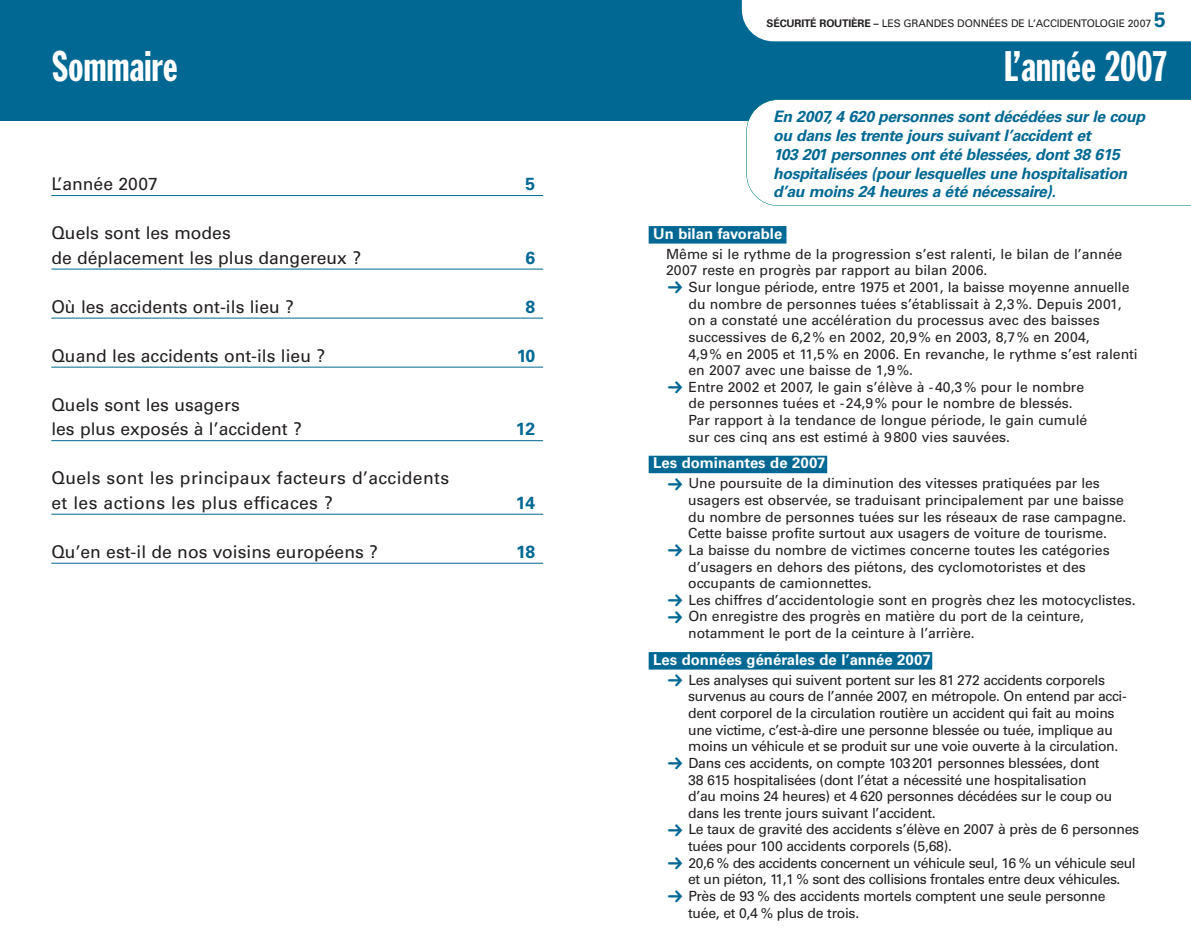
<style>
.page{position:relative;width:1191px;height:943px;background:#fff}
.page>*{position:absolute;margin:0;border:0;box-sizing:border-box;transform-origin:0 0}
.t1{font:42px "Franklin Gothic Extra Cond";letter-spacing:.005em;color:#fff}
.t2{font:17.5px/24.5px "Univers";color:#231f20}
.t3{font:17.5px/24.5px "Univers";letter-spacing:.02em;color:#231f20}
.t4{font:700 17.5px "Univers";letter-spacing:-.01em;color:#006893}
.t5{font:italic 700 15.75px/18.9px "Univers";letter-spacing:-.02em;color:#006893}
.t6{font:700 14.88px "Univers";color:#fff}
.t7{font:14px/16.6px "Univers";letter-spacing:-.005em;color:#231f20}
.t8{font:14px/16.6px "Univers";letter-spacing:-.03em;color:#231f20}
.t9{font:10.5px "Univers";letter-spacing:-.015em;color:#231f20}
.s1{font-weight:700}
.s2{font-weight:700;font-size:21px;color:#006893}
.s3{color:#0079c2}
</style>
<div class="page">
<div style="left:0;top:0;width:1191px;height:121px;background:#006893"></div>
<div style="left:648px;top:226px;width:138px;height:17px;background:#006893"></div>
<div style="left:648px;top:455px;width:179px;height:18px;background:#006893"></div>
<div style="left:648px;top:652px;width:284px;height:17px;background:#006893"></div>
<div style="left:742px;top:0;width:449px;height:41px;background:#fff"></div>
<hr style="left:51px;top:195px;width:492px;height:1px;background:#006893">
<hr style="left:51px;top:269px;width:492px;height:1px;background:#006893">
<hr style="left:51px;top:318px;width:492px;height:1px;background:#006893">
<hr style="left:51px;top:367px;width:492px;height:1px;background:#006893">
<hr style="left:51px;top:440px;width:492px;height:1px;background:#006893">
<hr style="left:51px;top:514px;width:492px;height:1px;background:#006893">
<hr style="left:51px;top:563px;width:492px;height:1px;background:#006893">
<svg style="left:746px;top:99px;width:445px;height:107px"></svg>
<p class="t9" style="left:766px;top:20px;width:400px"><span class="s1">SÉCURITÉ ROUTIÈRE –</span> LES GRANDES DONNÉES DE L’ACCIDENTOLOGIE 2007 <span class="s2">5</span></p>
<h1 class="t1" style="left:52px;top:51px;width:127px">Sommaire</h1>
<h1 class="t1" style="left:1003px;top:51px;width:164px">L’année 2007</h1>
<p class="t5" style="left:773px;top:108px;width:373px">En 2007, 4 620 personnes sont décédées sur le coup ou dans les trente jours suivant l’accident et<br>103 201 personnes ont été blessées, dont 38 615 hospitalisées (pour lesquelles une hospitalisation d’au moins 24 heures a été nécessaire).</p>
<p class="t2" style="left:51px;top:173px;width:108px">L’année 2007</p>
<p class="t4" style="left:525px;top:178px;width:11px">5</p>
<p class="t2" style="left:51px;top:222px;width:311px">Quels sont les modes<br>de déplacement les plus dangereux ?</p>
<p class="t6" style="left:653px;top:228px;width:135px">Un bilan favorable<span class="s3">.</span></p>
<p class="t7" style="left:666px;top:247px;width:458px">Même si le rythme de la progression s’est ralenti, le bilan de l’année<br>2007 reste en progrès par rapport au bilan 2006.</p>
<p class="t7" style="left:688px;top:280px;width:451px">Sur longue période, entre 1975 et 2001, la baisse moyenne annuelle du nombre de personnes tuées s’établissait à 2,3%. Depuis 2001, on a constaté une accélération du processus avec des baisses successives de 6,2% en 2002, 20,9% en 2003, 8,7% en 2004,<br>4,9% en 2005 et 11,5% en 2006. En revanche, le rythme s’est ralenti en 2007 avec une baisse de 1,9%.<br>Entre 2002 et 2007, le gain s’élève à -40,3% pour le nombre<br>de personnes tuées et -24,9% pour le nombre de blessés.<br>Par rapport à la tendance de longue période, le gain cumulé<br>sur ces cinq ans est estimé à 9800 vies sauvées.</p>
<p class="t6" style="left:653px;top:457px;width:175px">Les dominantes de 2007<span class="s3">.</span></p>
<p class="t7" style="left:688px;top:476px;width:449px">Une poursuite de la diminution des vitesses pratiquées par les usagers est observée, se traduisant principalement par une baisse du nombre de personnes tuées sur les réseaux de rase campagne.<br>Cette baisse profite surtout aux usagers de voiture de tourisme.<br>La baisse du nombre de victimes concerne toutes les catégories d’usagers en dehors des piétons, des cyclomotoristes et des occupants de camionnettes.<br>Les chiffres d’accidentologie sont en progrès chez les motocyclistes.<br>On enregistre des progrès en matière du port de la ceinture, notamment le port de la ceinture à l’arrière.</p>
<p class="t6" style="left:653px;top:654px;width:280px">Les données générales de l’année 2007<span class="s3">.</span></p>
<p class="t8" style="left:688px;top:672px;width:452px">Les analyses qui suivent portent sur les 81 272 accidents corporels survenus au cours de l’année 2007, en métropole. On entend par acci&shy;dent corporel de la circulation routière un accident qui fait au moins une victime, c’est-à-dire une personne blessée ou tuée, implique au moins un véhicule et se produit sur une voie ouverte à la circulation.<br>Dans ces accidents, on compte 103201 personnes blessées, dont<br>38 615 hospitalisées (dont l’état a nécessité une hospitalisation<br>d’au moins 24 heures) et 4 620 personnes décédées sur le coup ou dans les trente jours suivant l’accident.<br>Le taux de gravité des accidents s’élève en 2007 à près de 6 personnes tuées pour 100 accidents corporels (5,68).<br>20,6 % des accidents concernent un véhicule seul, 16 % un véhicule seul et un piéton, 11,1 % sont des collisions frontales entre deux véhicules.<br>Près de 93 % des accidents mortels comptent une seule personne tuée, et 0,4 % plus de trois.</p>
<p class="t4" style="left:525px;top:251px;width:11px">6</p>
<p class="t2" style="left:51px;top:296px;width:244px">Où les accidents ont-ils lieu ?</p>
<p class="t4" style="left:525px;top:300px;width:11px">8</p>
<p class="t2" style="left:51px;top:345px;width:275px">Quand les accidents ont-ils lieu ?</p>
<p class="t4" style="left:517px;top:349px;width:20px">10</p>
<p class="t2" style="left:51px;top:394px;width:252px">Quels sont les usagers<br>les plus exposés à l’accident ?</p>
<p class="t4" style="left:516px;top:423px;width:21px">12</p>
<p class="t3" style="left:51px;top:467px;width:399px">Quels sont les principaux facteurs d’accidents et les actions les plus efficaces ?</p>
<p class="t4" style="left:516px;top:496px;width:21px">14</p>
<p class="t2" style="left:51px;top:541px;width:328px">Qu’en est-il de nos voisins européens ?</p>
<p class="t4" style="left:516px;top:545px;width:21px">18</p>
</div>
